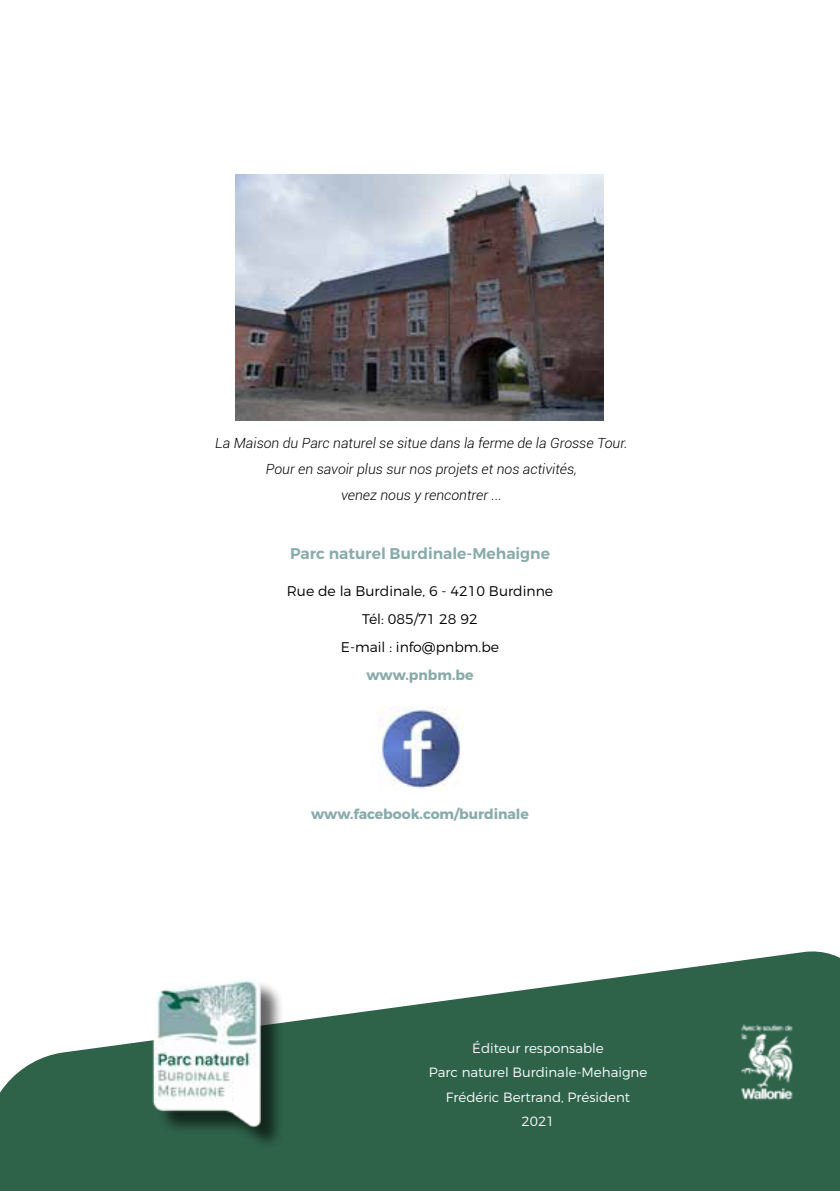
<style>
.page{position:relative;width:840px;height:1191px;background:#fff}
.page>*{position:absolute;margin:0;border:0;box-sizing:border-box;transform-origin:0 0}
.t1{font:600 15.6px "Montserrat";color:#8aabac}
.t2{font:italic 300 14px/25.8px "Roboto";color:#000;text-align:center}
.t3{font:300 14px/27.8px "Montserrat";color:#000;text-align:center}
.t4{font:700 14px "Montserrat";color:#8aabac}
.t5{font:300 13.4px/24.2px "Montserrat";color:#fff;text-align:center}
</style>
<div class="page">
<svg style="left:0;top:951px;width:839px;height:240px;fill:#2e6249"></svg>
<img style="left:107px;top:951px;width:202px;height:202px">
<img style="left:726px;top:1002px;width:89px;height:132px">
<img style="left:379px;top:706px;width:84px;height:84px">
<img style="left:235px;top:174px;width:368px;height:246px">
<p class="t2" style="left:215px;top:430px;width:413px">La Maison du Parc naturel se situe dans la ferme de la Grosse Tour.<br>Pour en savoir plus sur nos projets et nos activités,<br>venez nous y rencontrer ...</p>
<p class="t1" style="left:290px;top:544px;width:261px">Parc naturel Burdinale-Mehaigne</p>
<p class="t3" style="left:287px;top:577px;width:268px">Rue de la Burdinale, 6 - 4210 Burdinne<br>Tél: 085/71 28 92<br>E-mail : info@pnbm.be</p>
<p class="t4" style="left:366px;top:666px;width:109px">www.pnbm.be</p>
<p class="t4" style="left:311px;top:805px;width:219px">www.facebook.com/burdinale</p>
<p class="t5" style="left:428px;top:1036px;width:220px">Éditeur responsable<br>Parc naturel Burdinale-Mehaigne<br>Frédéric Bertrand, Président<br>2021</p>
</div>
